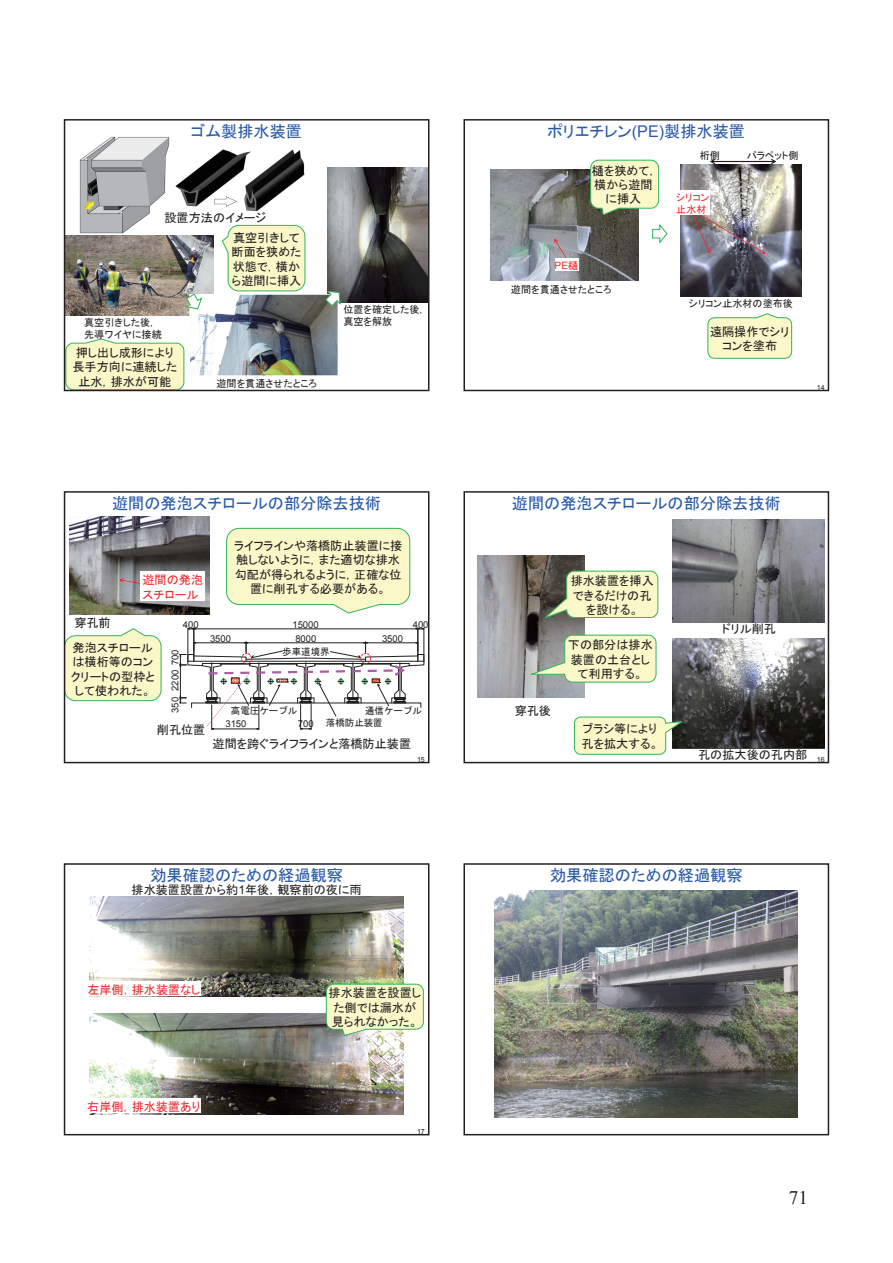
<style>
.page{position:relative;width:893px;height:1263px;background:#fff}
.page>*{position:absolute;margin:0;border:0;box-sizing:border-box;transform-origin:0 0}
.t1{font:19.2px "Times New Roman";color:#231f20}
.t2{font:16.2px "MS P Gothic";color:#2859a8}
.t3{font:12.15px/14.2px "MS P Gothic";color:#231f20;text-align:center}
.t4{font:12.15px/14.5px "MS P Gothic";color:#ee292d}
.t5{font:10.05px/12.1px "MS P Gothic";color:#231f20}
.t6{font:10.05px/12.1px "MS P Gothic";color:#ee292d}
.t7{font:10.05px "Arial";color:#ee292d}
.t8{font:9.45px "Arial";color:#231f20}
.t9{font:9.45px "MS Gothic";color:#231f20}
.t10{font:7.05px "Arial";color:#231f20}
.t11{font:7.05px "Arial";color:#231f20}
.s1{font-family:"Arial"}
.s2{font-family:"MS P Gothic"}
</style>
<div class="page">
<img style="left:494px;top:890px;width:303px;height:228px">
<div style="left:463px;top:863px;width:366px;height:272px;border:1px solid #231f20"></div>
<img style="left:89px;top:1014px;width:314px;height:100px">
<img style="left:89px;top:896px;width:314px;height:100px">
<div style="left:87px;top:981px;width:114px;height:14px;background:#fff"></div>
<div style="left:87px;top:1098px;width:114px;height:15px;background:#fff"></div>
<svg style="left:325px;top:983px;width:99px;height:54px;background:#e9eec3"></svg>
<div style="left:64px;top:863px;width:365px;height:272px;border:1px solid #231f20"></div>
<img style="left:672px;top:519px;width:152px;height:103px">
<img style="left:672px;top:638px;width:153px;height:110px">
<img style="left:478px;top:555px;width:106px;height:142px">
<svg style="left:531px;top:635px;width:125px;height:48px;background:#d8ddb7"></svg>
<svg style="left:545px;top:571px;width:113px;height:47px;background:#d3d7ad"></svg>
<svg style="left:574px;top:716px;width:108px;height:39px;background:#dee5ba"></svg>
<div style="left:463px;top:491px;width:366px;height:272px;border:1px solid #231f20"></div>
<img style="left:70px;top:517px;width:139px;height:97px">
<svg style="left:119px;top:578px;width:22px;height:8px"></svg>
<div style="left:141px;top:571px;width:64px;height:30px;background:#fff"></div>
<svg style="left:66px;top:628px;width:96px;height:73px;background:#f3f6ca"></svg>
<svg style="left:226px;top:528px;width:184px;height:86px;background:#f4f6cb"></svg>
<hr style="left:214px;top:729px;width:43px;height:1px;background:#231f20">
<svg style="left:180px;top:628px;width:245px;height:101px"></svg>
<div style="left:64px;top:491px;width:365px;height:272px;border:1px solid #231f20"></div>
<img style="left:490px;top:169px;width:149px;height:112px">
<img style="left:680px;top:165px;width:122px;height:132px">
<div style="left:676px;top:191px;width:34px;height:24px;background:#fff"></div>
<svg style="left:590px;top:160px;width:69px;height:55px;background:#e3e8bb"></svg>
<svg style="left:707px;top:313px;width:85px;height:46px;background:#eef4c7"></svg>
<svg style="left:554px;top:239px;width:13px;height:20px"></svg>
<div style="left:555px;top:259px;width:24px;height:12px;background:#fff"></div>
<svg style="left:652px;top:224px;width:16px;height:20px"></svg>
<svg style="left:710px;top:159px;width:66px;height:5px"></svg>
<img style="left:693px;top:215px;width:72px;height:39px">
<div style="left:463px;top:119px;width:366px;height:272px;border:1px solid #231f20"></div>
<img style="left:79px;top:136px;width:91px;height:89px">
<img style="left:175px;top:149px;width:130px;height:63px">
<img style="left:327px;top:167px;width:100px;height:135px">
<img style="left:66px;top:225px;width:275px;height:164px">
<div style="left:64px;top:119px;width:365px;height:272px;border:1px solid #231f20"></div>
<p class="t2" style="left:191px;top:123px;width:113px">ゴム製排水装置</p>
<p class="t3" style="left:233px;top:208px;width:68px;line-height:19.5px;text-align:left;text-indent:-69px">設置方法のイメージ<br>真空引きして</p>
<p class="t3" style="left:232px;top:245px;width:71px;text-align:justify">断面を狭めた状態で，横から遊間に挿入</p>
<p class="t5" style="left:84px;top:316px;width:79px">真空引きした後，先導ワイヤに接続</p>
<p class="t3" style="left:72px;top:345px;width:106px">押し出し成形により長手方向に連続した止水，排水が可能</p>
<p class="t5" style="left:216px;top:378px;width:102px">遊間を貫通させたところ</p>
<p class="t5" style="left:343px;top:303px;width:84px">位置を確定した後，真空を解放</p>
<p class="t2" style="left:112px;top:495px;width:270px">遊間の発泡スチロールの部分除去技術</p>
<p class="t4" style="left:142px;top:572px;width:62px">遊間の発泡スチロール</p>
<p class="t3" style="left:234px;top:538px;width:170px">ライフラインや落橋防止装置に接触しないように，また適切な排水勾配が得られるように，正確な位置に削孔する必要がある。</p>
<p class="t3" style="left:74px;top:616px;width:38px">穿孔前</p>
<p class="t3" style="left:71px;top:640px;width:86px">発泡スチロールは横桁等のコンクリートの型枠として使われた。</p>
<p class="t8" style="left:183px;top:618px;width:17px">400</p>
<p class="t8" style="left:292px;top:618px;width:28px">15000</p>
<p class="t8" style="left:413px;top:618px;width:17px">400</p>
<p class="t8" style="left:210px;top:632px;width:23px">3500</p>
<p class="t8" style="left:295px;top:632px;width:23px">8000</p>
<p class="t8" style="left:382px;top:632px;width:23px">3500</p>
<p class="t8" style="left:169px;top:665px;width:17px;rotate:-90deg">700</p>
<p class="t8" style="left:169px;top:691px;width:23px;rotate:-90deg">2200</p>
<p class="t8" style="left:169px;top:713px;width:17px;rotate:-90deg">350</p>
<p class="t9" style="left:282px;top:646px;width:49px">歩車道境界</p>
<p class="t9" style="left:231px;top:706px;width:68px">高電圧ケーブル</p>
<p class="t9" style="left:365px;top:706px;width:58px">通信ケーブル</p>
<p class="t3" style="left:157px;top:722px;width:50px">削孔位置</p>
<p class="t8" style="left:225px;top:718px;width:23px">3150</p>
<p class="t8" style="left:298px;top:718px;width:17px">700</p>
<p class="t9" style="left:326px;top:718px;width:58px">落橋防止装置</p>
<p class="t3" style="left:213px;top:736px;width:200px">遊間を跨ぐライフラインと落橋防止装置</p>
<p class="t10" style="left:417px;top:754px;width:9px">15</p>
<p class="t2" style="left:150px;top:867px;width:194px">効果確認のための経過観察</p>
<p class="t3" style="left:132px;top:883px;width:232px">排水装置設置から約<span class="s1">1</span>年後，観察前の夜に雨</p>
<p class="t4" style="left:87px;top:982px;width:115px">左岸側，排水装置なし</p>
<p class="t4" style="left:87px;top:1099px;width:115px">右岸側，排水装置あり</p>
<p class="t3" style="left:329px;top:986px;width:94px;text-align:left">排水装置を設置した側では漏水が見られなかった。</p>
<p class="t11" style="left:417px;top:1126px;width:9px">17</p>
<p class="t2" style="left:548px;top:123px;width:199px">ポリエチレン<span class="s1">(PE)</span>製排水装置</p>
<p class="t5" style="left:700px;top:149px;width:22px">桁側</p>
<p class="t5" style="left:747px;top:149px;width:53px">パラペット側</p>
<p class="t3" style="left:592px;top:163px;width:67px">樋を狭めて，横から遊間に挿入</p>
<p class="t7" style="left:555px;top:259px;width:25px">PE<span class="s2">樋</span></p>
<p class="t5" style="left:511px;top:283px;width:102px">遊間を貫通させたところ</p>
<p class="t6" style="left:676px;top:191px;width:35px">シリコン止水材</p>
<p class="t5" style="left:689px;top:297px;width:106px">シリコン止水材の塗布後</p>
<p class="t3" style="left:710px;top:325px;width:81px">遠隔操作でシリコンを塗布</p>
<p class="t10" style="left:817px;top:382px;width:9px">14</p>
<p class="t2" style="left:512px;top:495px;width:270px">遊間の発泡スチロールの部分除去技術</p>
<p class="t3" style="left:515px;top:703px;width:38px">穿孔後</p>
<p class="t3" style="left:571px;top:573px;width:85px">排水装置を挿入できるだけの孔を設ける。</p>
<p class="t3" style="left:568px;top:638px;width:86px">下の部分は排水装置の土台として利用する。</p>
<p class="t3" style="left:582px;top:721px;width:78px;text-align:left">ブラシ等により孔を拡大する。</p>
<p class="t3" style="left:722px;top:622px;width:56px">ドリル削孔</p>
<p class="t3" style="left:698px;top:748px;width:111px">孔の拡大後の孔内部</p>
<p class="t10" style="left:817px;top:754px;width:9px">16</p>
<p class="t2" style="left:550px;top:867px;width:194px">効果確認のための経過観察</p>
<h1 class="t1" style="left:789px;top:1185px;width:21px">71</h1>
</div>
